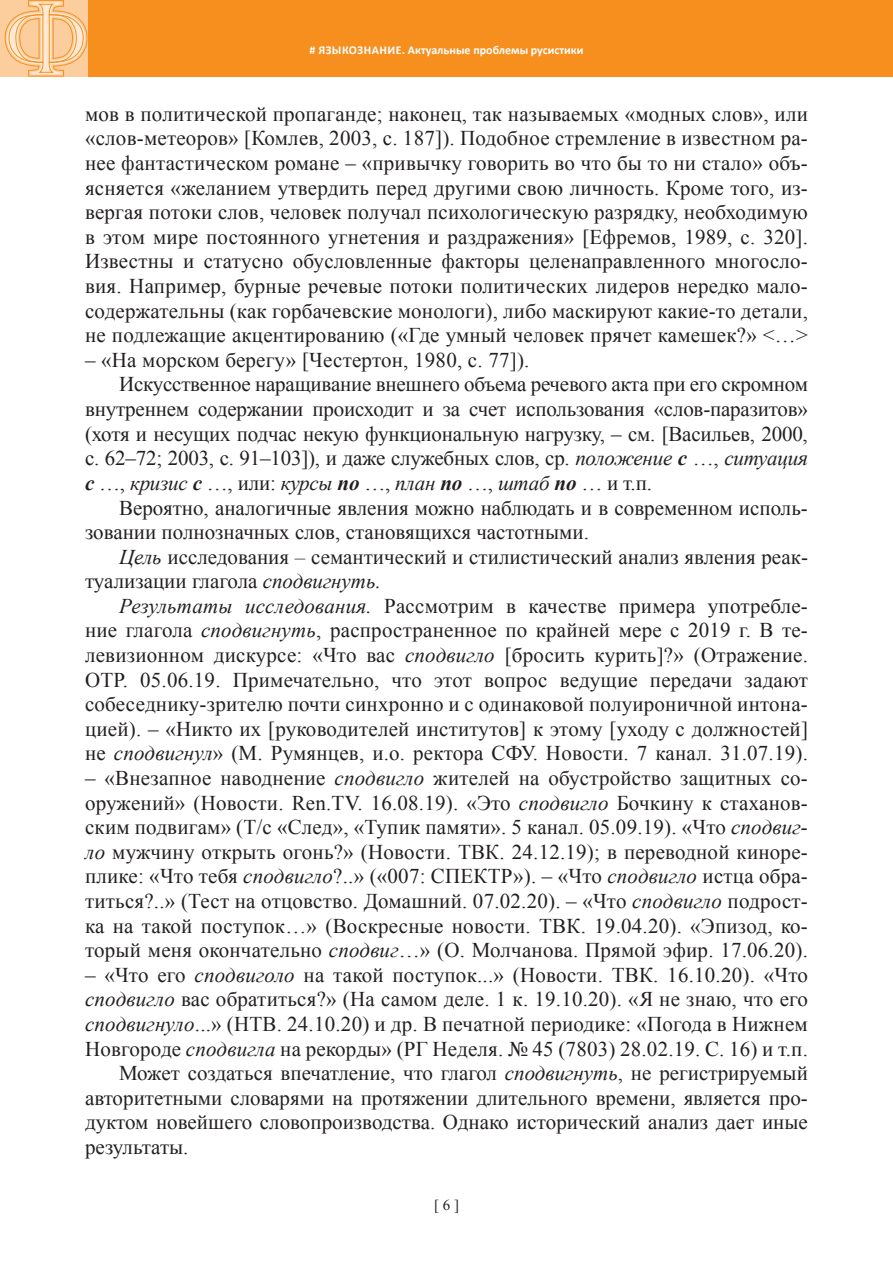
<style>
.page{position:relative;width:893px;height:1263px;background:#fff}
.page>*{position:absolute;margin:0;border:0;box-sizing:border-box;transform-origin:0 0}
.t1{font:21px/24.6px "Times New Roman";color:#231f20;text-align:justify}
.t2{font:italic 21px "Times New Roman";letter-spacing:-.01em;color:#231f20}
.t3{font:15px "Times New Roman";color:#231f20}
.t4{font:700 12px "Calibri";color:#fff}
.s1{font-style:italic}
.s2{font-weight:700;font-style:italic}
.s3{font-weight:700}
.s4{font-style:normal}
</style>
<div class="page">
<div style="left:0;top:0;width:893px;height:77px;background:#f68f1e"></div>
<div style="left:0;top:0;width:88px;height:77px;background:#fdce9d"></div>
<svg style="left:4px;top:0;width:84px;height:77px"></svg>
<p class="t4" style="left:309px;top:43px;width:41px"># Языкознание</p>
<p class="t4" style="left:402px;top:43px;width:183px">. Актуальные проблемы русистики</p>
<p class="t1" style="left:85px;top:101px;width:724px">мов в политической пропаганде; наконец, так называемых «модных слов», или «слов-метеоров» [Комлев, 2003, с. 187]). Подобное стремление в известном ра&shy;нее фантастическом романе – «привычку говорить во что бы то ни стало» объ&shy;ясняется «желанием утвердить перед другими свою личность. Кроме того, из&shy;вергая потоки слов, человек получал психологическую разрядку, необходимую в этом мире постоянного угнетения и раздражения» [Ефремов, 1989, с. 320].<br>Известны и статусно обусловленные факторы целенаправленного многосло&shy;вия. Например, бурные речевые потоки политических лидеров нередко мало&shy;содержательны (как горбачевские монологи), либо маскируют какие-то детали, не подлежащие акцентированию («Где умный человек прячет камешек?» &lt;…&gt;</p>
<p class="t1" style="left:85px;top:347px;width:446px">– «На морском берегу» [Честертон, 1980, с. 77]).</p>
<p class="t1" style="left:119px;top:372px;width:690px">Искусственное наращивание внешнего объема речевого акта при его скромном</p>
<p class="t1" style="left:85px;top:396px;width:724px">внутреннем содержании происходит и за счет использования «слов-паразитов»</p>
<p class="t1" style="left:85px;top:421px;width:724px">(хотя и несущих подчас некую функциональную нагрузку, – см. [Васильев, 2000,</p>
<p class="t1" style="left:85px;top:446px;width:724px">с. 62–72; 2003, с. 91–103]), и даже служебных слов, ср. <span class="s1">положение</span> <span class="s2">с</span> …, <span class="s1">ситуация</span></p>
<p class="t2" style="left:85px;top:468px;width:568px"><span class="s3">с</span> <span class="s4">…,</span> кризис <span class="s3">с</span> <span class="s4">…, или:</span> курсы <span class="s3">по</span> <span class="s4">…,</span> план <span class="s3">по</span> <span class="s4">…,</span> штаб <span class="s3">по</span> <span class="s4">… и т.п.</span></p>
<p class="t1" style="left:119px;top:495px;width:690px">Вероятно, аналогичные явления можно наблюдать и в современном исполь-</p>
<p class="t1" style="left:85px;top:519px;width:505px">зовании полнозначных слов, становящихся частотными.</p>
<p class="t1" style="left:119px;top:544px;width:690px"><span class="s1">Цель</span> исследования <span class="s1">–</span> семантический и стилистический анализ явления реак-</p>
<p class="t1" style="left:85px;top:569px;width:297px">туализации глагола <span class="s1">сподвигнуть.</span></p>
<p class="t1" style="left:119px;top:593px;width:690px"><span class="s1">Результаты исследования.</span> Рассмотрим в качестве примера употребле-</p>
<p class="t1" style="left:85px;top:618px;width:724px">ние глагола <span class="s1">сподвигнуть</span>, распространенное по крайней мере с 2019 г. В те-</p>
<p class="t1" style="left:85px;top:642px;width:724px">левизионном дискурсе: «Что вас <span class="s1">сподвигло</span> [бросить курить]?» (Отражение.</p>
<p class="t1" style="left:85px;top:667px;width:724px">ОТР. 05.06.19. Примечательно, что этот вопрос ведущие передачи задают</p>
<p class="t1" style="left:85px;top:692px;width:724px">собеседнику-зрителю почти синхронно и с одинаковой полуироничной интона-</p>
<p class="t1" style="left:85px;top:716px;width:724px">цией). – «Никто их [руководителей институтов] к этому [уходу с должностей]</p>
<p class="t1" style="left:85px;top:741px;width:724px">не <span class="s1">сподвигнул</span>» (М. Румянцев, и.о. ректора СФУ. Новости. 7 канал. 31.07.19).</p>
<p class="t1" style="left:85px;top:765px;width:724px">– «Внезапное наводнение <span class="s1">сподвигло</span> жителей на обустройство защитных со&shy;оружений» (Новости. Ren.TV. 16.08.19). «Это <span class="s1">сподвигло</span> Бочкину к стаханов&shy;ским подвигам» (Т/с «След», «Тупик памяти». 5 канал. 05.09.19). «Что <span class="s1">сподвиг&shy;ло</span> мужчину открыть огонь?» (Новости. ТВК. 24.12.19); в переводной киноре&shy;плике: «Что тебя <span class="s1">сподвигло</span>?..» («007: СПЕКТР»). – «Что <span class="s1">сподвигло</span> истца обра&shy;титься?..» (Тест на отцовство. Домашний. 07.02.20). – «Что <span class="s1">сподвигло</span> подрост&shy;ка на такой поступок…» (Воскресные новости. ТВК. 19.04.20). «Эпизод, ко&shy;торый меня окончательно <span class="s1">сподвиг</span>…» (О. Молчанова. Прямой эфир. 17.06.20).</p>
<p class="t1" style="left:85px;top:962px;width:724px">– «Что его <span class="s1">сподвиголо</span> на такой поступок...» (Новости. ТВК. 16.10.20). «Что</p>
<p class="t1" style="left:85px;top:987px;width:724px"><span class="s1">сподвигло</span> вас обратиться?» (На самом деле. 1 к. 19.10.20). «Я не знаю, что его</p>
<p class="t1" style="left:85px;top:1011px;width:724px"><span class="s1">сподвигнуло</span>...» (НТВ. 24.10.20) и др. В печатной периодике: «Погода в Нижнем</p>
<p class="t1" style="left:85px;top:1036px;width:724px">Новгороде <span class="s1">сподвигла</span> на рекорды» (РГ Неделя. № 45 (7803) 28.02.19. С. 16) и т.п.</p>
<p class="t1" style="left:119px;top:1060px;width:690px">Может создаться впечатление, что глагол <span class="s1">сподвигнуть</span>, не регистрируемый</p>
<p class="t1" style="left:85px;top:1085px;width:724px">авторитетными словарями на протяжении длительного времени, является про-</p>
<p class="t1" style="left:85px;top:1110px;width:724px">дуктом новейшего словопроизводства. Однако исторический анализ дает иные</p>
<p class="t1" style="left:85px;top:1134px;width:105px">результаты.</p>
<p class="t3" style="left:434px;top:1194px;width:26px">[ 6 ]</p>
</div>
